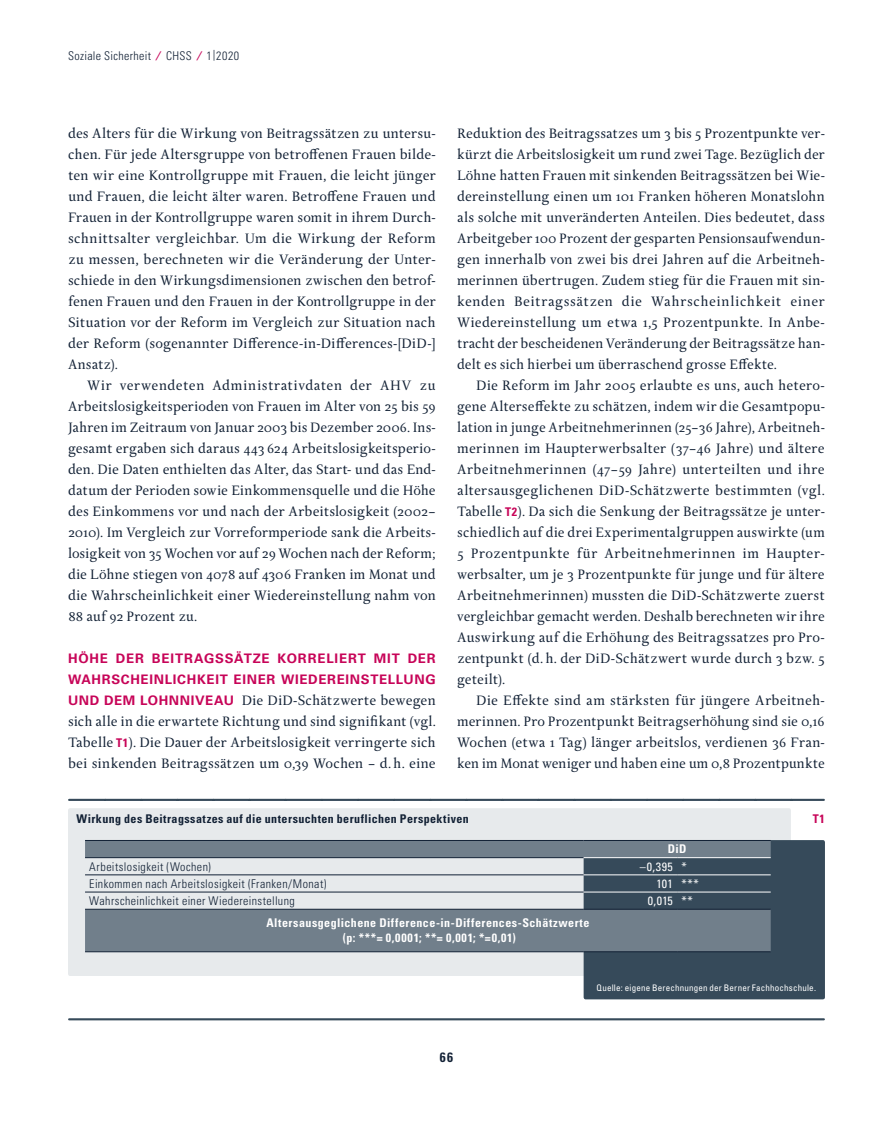
<style>
.page{position:relative;width:893px;height:1127px;background:#fff}
.page>*{position:absolute;margin:0;border:0;box-sizing:border-box;transform-origin:0 0}
._03_Grundtext{font:14.7px/21px "Delicato Pro";color:#122135;text-align:justify}
._02a_Zwischentitel_H{font:14.7px/21px "Delicato Pro";color:#122135;text-align:justify}
.t1{font:700 condensed 13.5px "Univers LT Std";color:#122135}
._02a_Zwischentitel_H-2{font:700 13.2px/21px "Univers LT Std";letter-spacing:.055em;color:#c70458}
._08_Tabelle_links{font:300 condensed 12px "Univers LT Std";letter-spacing:.03em;color:#122135}
._08_Tabelle_Grafik_T{font:700 condensed 12px "Univers LT Std";letter-spacing:.035em;color:#122135}
._08_Tabelle_links_bo{font:700 condensed 12px "Univers LT Std";letter-spacing:.04em;color:#fff}
._08_Tabelle_links_bo-2{font:700 condensed 12px "Univers LT Std";letter-spacing:.065em;color:#fff}
._08_Tabelle_Legende{font:condensed 12px "Univers LT Std";letter-spacing:.03em;color:#fff}
._08_Tabelle_Grafik_T-2{font:700 condensed 12px "Univers LT Std";color:#c70458}
._08_Quellenangabe{font:condensed 9px "Univers LT Std";letter-spacing:.02em;color:#fff}
.s1{font-weight:700;font-stretch:normal;color:#c70458}
.s2{font-size:10.8px}
.s3{font-family:"Univers LT Std";font-weight:700;font-size:13.2px;color:#c70458}
.s4{font-family:"Univers LT Std";font-weight:700;font-stretch:condensed;font-size:12px;color:#c70458}
</style>
<div class="page">
<div style="left:68px;top:808px;width:723px;height:168px;background:#e7eaec;border-radius:2px"></div>
<div style="left:584px;top:840px;width:241px;height:159px;background:#364a5a;border-radius:2px"></div>
<svg style="left:69px;top:799px;width:755px;height:2px;background:#3b4e5e"></svg>
<svg style="left:85px;top:841px;width:686px;height:110px;fill:#717f8b"></svg>
<hr style="left:85px;top:840px;width:499px;height:1px;background:#122135">
<hr style="left:584px;top:840px;width:93px;height:1px;background:#122135">
<hr style="left:677px;top:840px;width:94px;height:1px;background:#122135">
<hr style="left:85px;top:857px;width:499px;height:1px;background:#122135">
<hr style="left:85px;top:874px;width:499px;height:1px;background:#122135">
<hr style="left:85px;top:892px;width:499px;height:1px;background:#122135">
<hr style="left:85px;top:909px;width:499px;height:1px;background:#122135">
<hr style="left:584px;top:909px;width:93px;height:1px;background:#122135">
<hr style="left:677px;top:909px;width:94px;height:1px;background:#122135">
<hr style="left:85px;top:951px;width:499px;height:1px;background:#122135">
<hr style="left:584px;top:951px;width:93px;height:1px;background:#122135">
<hr style="left:677px;top:951px;width:94px;height:1px;background:#122135">
<hr style="left:584px;top:874px;width:93px;height:1px;background:#fff">
<hr style="left:677px;top:874px;width:94px;height:1px;background:#fff">
<hr style="left:584px;top:892px;width:93px;height:1px;background:#fff">
<hr style="left:677px;top:892px;width:94px;height:1px;background:#fff">
<hr style="left:584px;top:857px;width:93px;height:1px;background:#fff">
<hr style="left:677px;top:857px;width:94px;height:1px;background:#fff">
<hr style="left:69px;top:1018px;width:755px;height:2px;background:#364a5a">
<p class="_08_Tabelle_links" style="left:68px;top:48px;width:173px">Soziale Sicherheit <span class="s1">⁄</span> CHSS <span class="s1">⁄</span> 1<span class="s2">|</span>2020</p>
<p class="_02a_Zwischentitel_H" style="left:68px;top:123px;width:369px">des Alters für die Wirkung von Beitragssätzen zu untersu&shy;chen. Für jede Altersgruppe von betroffenen Frauen bilde&shy;ten wir eine Kontrollgruppe mit Frauen, die leicht jünger und Frauen, die leicht älter waren. Betroffene Frauen und Frauen in der Kontrollgruppe waren somit in ihrem Durch&shy;schnittsalter vergleichbar. Um die Wirkung der Reform zu messen, berechneten wir die Veränderung der Unter&shy;schiede in den Wirkungsdimensionen zwischen den betrof&shy;fenen Frauen und den Frauen in der Kontrollgruppe in der Situation vor der Reform im Vergleich zur Situation nach der Reform (sogenannter Difference-in-Differences-[DiD-] Ansatz).</p>
<p class="_03_Grundtext" style="left:68px;top:375px;width:369px;text-indent:19px">Wir verwendeten Administrativdaten der AHV zu Arbeitslosigkeitsperioden von Frauen im Alter von 25 bis 59<br>Jahren im Zeitraum von Januar 2003 bis Dezember 2006. Ins&shy;gesamt ergaben sich daraus 443624 Arbeitslosigkeitsperio&shy;den. Die Daten enthielten das Alter, das Start- und das End&shy;datum der Perioden sowie Einkommensquelle und die Höhe des Einkommens vor und nach der Arbeitslosigkeit (2002– 2010). Im Vergleich zur Vorreformperiode sank die Arbeits&shy;losigkeit von 35 Wochen vor auf 29 Wochen nach der Reform; die Löhne stiegen von 4078 auf 4306 Franken im Monat und die Wahrscheinlichkeit einer Wiedereinstellung nahm von 88 auf 92 Prozent zu.</p>
<p class="_02a_Zwischentitel_H-2" style="left:68px;top:648px;width:369px">HÖHE DER BEITRAGSSÄTZE KORRELIERT MIT DER<br>WAHRSCHEINLICHKEIT EINER WIEDEREINSTELLUNG</p>
<p class="_02a_Zwischentitel_H" style="left:68px;top:690px;width:369px"><span class="s3">UND DEM LOHNNIVEAU</span> Die DiD-Schätzwerte bewegen sich alle in die erwartete Richtung und sind signifikant (vgl.<br>Tabelle <span class="s4">T1</span>). Die Dauer der Arbeitslosigkeit verringerte sich bei sinkenden Beitragssätzen um 0,39 Wochen – d.h. eine</p>
<p class="_02a_Zwischentitel_H" style="left:457px;top:123px;width:369px">Reduktion des Beitragssatzes um 3 bis 5 Prozentpunkte ver&shy;kürzt die Arbeitslosigkeit um rund zwei Tage. Bezüglich der Löhne hatten Frauen mit sinkenden Beitragssätzen bei Wie&shy;dereinstellung einen um 101 Franken höheren Monatslohn als solche mit unveränderten Anteilen. Dies bedeutet, dass Arbeitgeber 100 Prozent der gesparten Pensionsaufwendun&shy;gen innerhalb von zwei bis drei Jahren auf die Arbeitneh&shy;merinnen übertrugen. Zudem stieg für die Frauen mit sin&shy;kenden Beitragssätzen die Wahrscheinlichkeit einer Wiedereinstellung um etwa 1,5 Prozentpunkte. In Anbe&shy;tracht der bescheidenen Veränderung der Beitragssätze han&shy;delt es sich hierbei um überraschend grosse Effekte.</p>
<p class="_03_Grundtext" style="left:457px;top:375px;width:369px;text-indent:19px">Die Reform im Jahr 2005 erlaubte es uns, auch hetero&shy;gene Alterseffekte zu schätzen, indem wir die Gesamtpopu&shy;lation in junge Arbeitnehmerinnen (25–36 Jahre), Arbeitneh&shy;merinnen im Haupterwerbsalter (37–46 Jahre) und ältere Arbeitnehmerinnen (47–59 Jahre) unterteilten und ihre altersausgeglichenen DiD-Schätzwerte bestimmten (vgl.<br>Tabelle <span class="s4">T2</span>). Da sich die Senkung der Beitragssätze je unter&shy;schiedlich auf die drei Experimentalgruppen auswirkte (um 5 Prozentpunkte für Arbeitnehmerinnen im Haupter&shy;werbsalter, um je 3 Prozentpunkte für junge und für ältere Arbeitnehmerinnen) mussten die DiD-Schätzwerte zuerst vergleichbar gemacht werden. Deshalb berechneten wir ihre Auswirkung auf die Erhöhung des Beitragssatzes pro Pro&shy;zentpunkt (d.h. der DiD-Schätzwert wurde durch 3 bzw. 5 geteilt).</p>
<p class="_03_Grundtext" style="left:457px;top:690px;width:369px;text-indent:19px">Die Effekte sind am stärksten für jüngere Arbeitneh&shy;merinnen. Pro Prozentpunkt Beitragserhöhung sind sie 0,16<br>Wochen (etwa 1 Tag) länger arbeitslos, verdienen 36 Fran&shy;ken im Monat weniger und haben eine um 0,8 Prozentpunkte</p>
<p class="_08_Tabelle_Grafik_T" style="left:77px;top:811px;width:394px">Wirkung des Beitragssatzes auf die untersuchten beruflichen Perspektiven</p>
<p class="_08_Tabelle_Grafik_T-2" style="left:813px;top:811px;width:14px">T1</p>
<p class="_08_Tabelle_links_bo" style="left:668px;top:842px;width:20px">DiD</p>
<p class="_08_Tabelle_links" style="left:89px;top:859px;width:123px">Arbeitslosigkeit (Wochen)</p>
<p class="_08_Tabelle_Legende" style="left:640px;top:859px;width:35px">–0,395</p>
<p class="_08_Tabelle_Legende" style="left:681px;top:859px;width:7px">*</p>
<p class="_08_Tabelle_links" style="left:89px;top:876px;width:239px">Einkommen nach Arbeitslosigkeit (Franken/Monat)</p>
<p class="_08_Tabelle_Legende" style="left:657px;top:876px;width:18px">101</p>
<p class="_08_Tabelle_Legende" style="left:681px;top:876px;width:19px">***</p>
<p class="_08_Tabelle_links" style="left:89px;top:893px;width:207px">Wahrscheinlichkeit einer Wiedereinstellung</p>
<p class="_08_Tabelle_Legende" style="left:648px;top:893px;width:27px">0,015</p>
<p class="_08_Tabelle_Legende" style="left:681px;top:893px;width:13px">**</p>
<p class="_08_Tabelle_links_bo" style="left:266px;top:916px;width:325px">Altersausgeglichene Difference-in-Differences-Schätzwerte</p>
<p class="_08_Tabelle_links_bo-2" style="left:343px;top:931px;width:175px">(p: ***= 0,0001; **= 0,001; *=0,01)</p>
<p class="_08_Quellenangabe" style="left:596px;top:982px;width:221px">Quelle: eigene Berechnungen der Berner Fachhochschule.</p>
<p class="t1" style="left:440px;top:1049px;width:15px">66</p>
</div>
